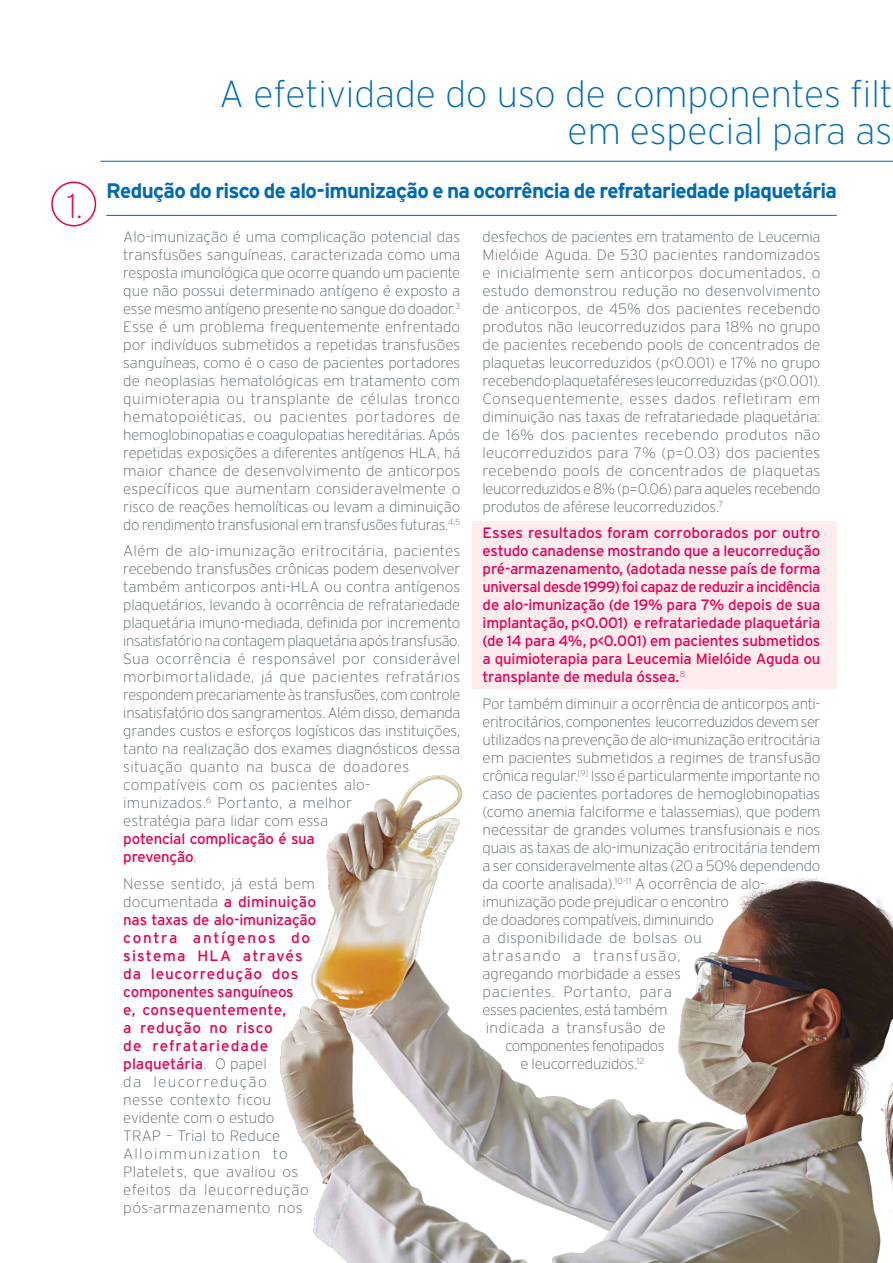
<style>
.page{position:relative;width:893px;height:1263px;background:#fff}
.page>*{position:absolute;margin:0;border:0;box-sizing:border-box;transform-origin:0 0}
.t1{font:200 37.5px/37.5px "Interstate";color:#006ab4;text-align:right}
.t2{font:200 34.5px "Interstate";color:#e50057}
.t3{font:700 21px "Interstate";letter-spacing:-.035em;color:#006ab4}
.t4{font:200 15px/18px "Interstate";letter-spacing:-.015em;color:#58666d;text-align:justify}
.t5{font:15px/18px "Interstate";letter-spacing:-.015em;color:#e50057}
.t6{font:200 15px/18px "Interstate";letter-spacing:.02em;color:#58666d}
.t7{font:200 15px "Interstate";letter-spacing:.025em;color:#58666d}
.t8{font:200 15px "Interstate";letter-spacing:.035em;color:#58666d}
.t9{font:200 15px "Interstate";letter-spacing:.075em;color:#58666d}
.s1{font-weight:200;color:#58666d}
.s2{font-weight:400;color:#e50057}
</style>
<div class="page">
<img style="left:280px;top:775px;width:613px;height:488px">
<div style="left:473px;top:521px;width:364px;height:168px;background:#fdedee"></div>
<hr style="left:106px;top:215px;width:731px;height:1px;background:#006ab4">
<div style="left:51px;top:182px;width:45px;height:44px;border:2px solid #e50057;border-radius:50%"></div>
<hr style="left:100px;top:161px;width:793px;height:1px;background:#006ab4">
<h2 class="t2" style="left:66px;top:187px;width:18px">1.</h2>
<h1 class="t1" style="left:219px;top:75px;width:675px">A efetividade do uso de componentes filt em especial para as</h1>
<h3 class="t3" style="left:106px;top:179px;width:732px">Redução do risco de alo-imunização e na ocorrência de refratariedade plaquetária</h3>
<p class="t4" style="left:123px;top:227px;width:339px">Alo-imunização é uma complicação potencial das transfusões sanguíneas, caracterizada como uma resposta imunológica que ocorre quando um paciente que não possui determinado antígeno é exposto a esse mesmo antígeno presente no sangue do doador.<sup>3<br></sup>Esse é um problema frequentemente enfrentado por indivíduos submetidos a repetidas transfusões sanguíneas, como é o caso de pacientes portadores de neoplasias hematológicas em tratamento com quimioterapia ou transplante de células tronco hematopoiéticas, ou pacientes portadores de hemoglobinopatias e coagulopatias hereditárias. Após repetidas exposições a diferentes antígenos HLA, há maior chance de desenvolvimento de anticorpos específicos que aumentam consideravelmente o risco de reações hemolíticas ou levam a diminuição do rendimento transfusional em transfusões futuras.<sup>4,5</sup></p>
<p class="t4" style="left:123px;top:542px;width:339px;text-align:left">Além de alo-imunização eritrocitária, pacientes recebendo transfusões crônicas podem desenvolver também anticorpos anti-HLA ou contra antígenos plaquetários, levando à ocorrência de refratariedade plaquetária imuno-mediada, definida por incremento insatisfatório na contagem plaquetária após transfusão.<br>Sua ocorrência é responsável por considerável morbimortalidade, já que pacientes refratários respondem precariamente às transfusões, com controle insatisfatório dos sangramentos. Além disso, demanda grandes custos e esforços logísticos das instituições, tanto na realização dos exames diagnósticos dessa situação quanto na busca de doadores compatíveis com os pacientes alo&shy;imunizados.<sup>6</sup> Portanto, a melhor<br>estratégia para lidar com essa</p>
<p class="t5" style="left:123px;top:830px;width:193px">potencial complicação é sua prevenção<span class="s1">.</span></p>
<p class="t6" style="left:123px;top:874px;width:194px">Nesse sentido, já está bem documentada <span class="s2">a diminuição nas taxas de alo-imunização contra antígenos do sistema HLA através da leucorredução dos componentes sanguíneos<br>e, consequentemente,<br>a redução no risco<br>de refratariedade plaquetária</span>. O papel<br>da leucorredução<br>nesse contexto ficou evidente com o estudo<br>TRAP – Trial to Reduce<br>Alloimmunization to<br>Platelets, que avaliou os efeitos da leucorredução pós-armazenamento nos</p>
<p class="t4" style="left:483px;top:227px;width:339px">desfechos de pacientes em tratamento de Leucemia Mielóide Aguda. De 530 pacientes randomizados e inicialmente sem anticorpos documentados, o estudo demonstrou redução no desenvolvimento de anticorpos, de 45% dos pacientes recebendo produtos não leucorreduzidos para 18% no grupo de pacientes recebendo pools de concentrados de plaquetas leucorreduzidos (p&lt;0.001) e 17% no grupo recebendo plaquetaféreses leucorreduzidas (p&lt;0.001).<br>Consequentemente, esses dados refletiram em diminuição nas taxas de refratariedade plaquetária: de 16% dos pacientes recebendo produtos não leucorreduzidos para 7% (p=0.03) dos pacientes recebendo pools de concentrados de plaquetas leucorreduzidos e 8% (p=0.06) para aqueles recebendo produtos de aférese leucorreduzidos.<sup>7</sup></p>
<p class="t5" style="left:483px;top:524px;width:339px;text-align:justify">Esses resultados foram corroborados por outro estudo canadense mostrando que a leucorredução pré-armazenamento, (adotada nesse país de forma universal desde 1999) foi capaz de reduzir a incidência de alo-imunização (de 19% para 7% depois de sua implantação, p&lt;0.001) e refratariedade plaquetária (de 14 para 4%, p&lt;0.001) em pacientes submetidos a quimioterapia para Leucemia Mielóide Aguda ou transplante de medula óssea.<sup>8</sup></p>
<p class="t4" style="left:483px;top:694px;width:339px">Por também diminuir a ocorrência de anticorpos anti-</p>
<p class="t4" style="left:483px;top:712px;width:339px">eritrocitários, componentes leucorreduzidos devem ser</p>
<p class="t4" style="left:483px;top:730px;width:339px">utilizados na prevenção de alo-imunização eritrocitária</p>
<p class="t4" style="left:483px;top:748px;width:339px">em pacientes submetidos a regimes de transfusão</p>
<p class="t4" style="left:483px;top:766px;width:339px">crônica regular.<sup>[9]</sup> Isso é particularmente importante no</p>
<p class="t4" style="left:483px;top:784px;width:339px">caso de pacientes portadores de hemoglobinopatias</p>
<p class="t4" style="left:483px;top:802px;width:339px">(como anemia falciforme e talassemias), que podem</p>
<p class="t4" style="left:483px;top:820px;width:339px">necessitar de grandes volumes transfusionais e nos</p>
<p class="t4" style="left:483px;top:838px;width:339px">quais as taxas de alo-imunização eritrocitária tendem</p>
<p class="t4" style="left:483px;top:856px;width:339px">a ser consideravelmente altas (20 a 50% dependendo</p>
<p class="t4" style="left:483px;top:874px;width:284px">da coorte analisada).<sup>10-11</sup> A ocorrência de alo-</p>
<p class="t4" style="left:483px;top:892px;width:248px">imunização pode prejudicar o encontro</p>
<p class="t4" style="left:483px;top:910px;width:233px">de doadores compatíveis, diminuindo</p>
<p class="t7" style="left:483px;top:929px;width:221px">a disponibilidade de bolsas ou</p>
<p class="t9" style="left:483px;top:947px;width:200px">atrasando a transfusão,</p>
<p class="t4" style="left:483px;top:964px;width:200px">agregando morbidade a esses</p>
<p class="t8" style="left:483px;top:983px;width:191px">pacientes. Portanto, para</p>
<p class="t4" style="left:483px;top:1000px;width:186px">esses pacientes, está também</p>
<p class="t6" style="left:486px;top:1018px;width:181px">indicada a transfusão de</p>
<p class="t4" style="left:505px;top:1036px;width:160px">componentes fenotipados</p>
<p class="t4" style="left:520px;top:1054px;width:125px">e leucorreduzidos.<sup>12</sup></p>
</div>
